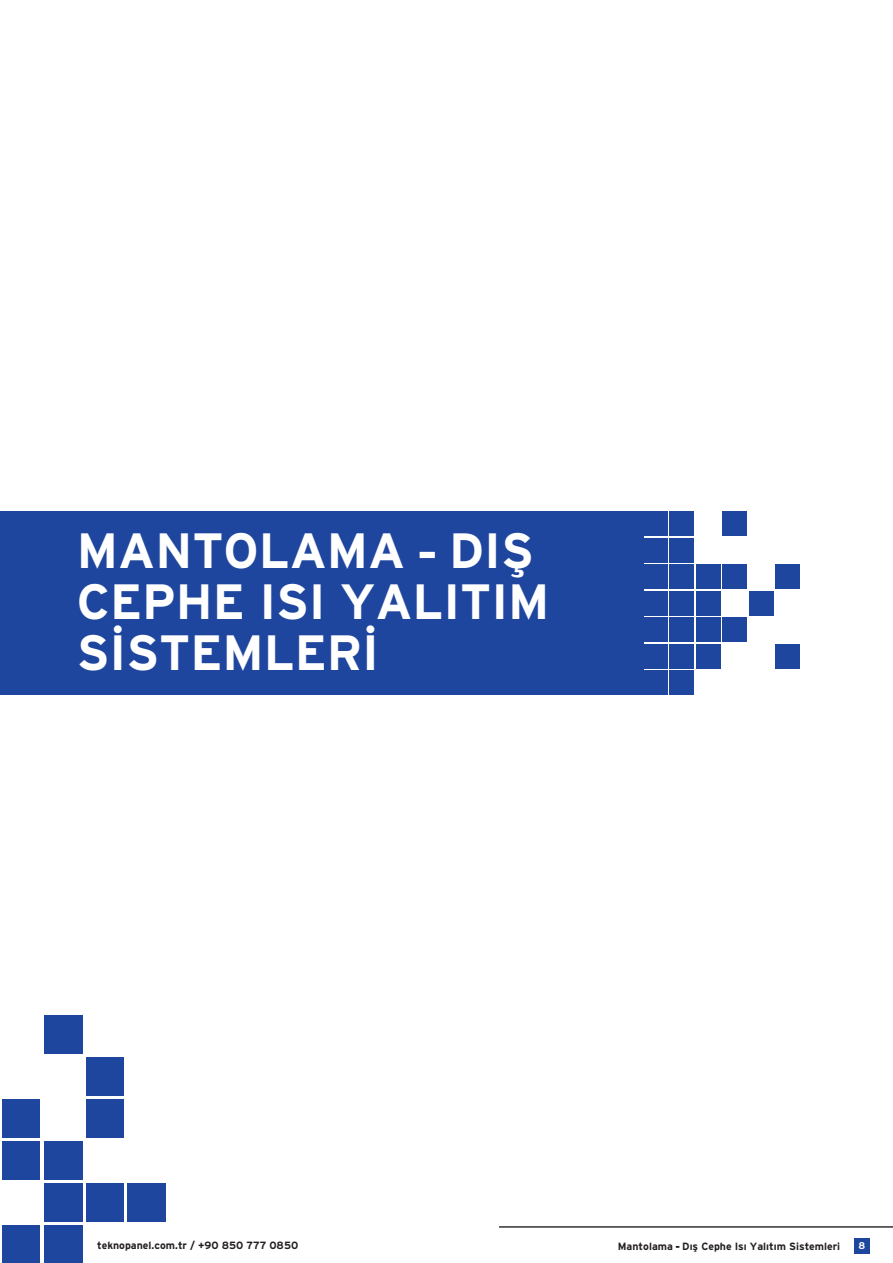
<style>
.page{position:relative;width:893px;height:1263px;background:#fff}
.page>*{position:absolute;margin:0;border:0;box-sizing:border-box;transform-origin:0 0}
.t1{font:49.5px/51px "Interstate Bold TR";color:#fff}
.t2{font:10.5px "Interstate Bold TR";color:#241f1f}
.t3{font:700 9.75px "Interstate";color:#fff}
.s1{font-family:"Myriad Pro"}
</style>
<div class="page">
<hr style="left:499px;top:1226px;width:394px;height:1px;background:#241f1f">
<div style="left:854px;top:1238px;width:15px;height:16px;background:#1f469f"></div>
<div style="left:0;top:512px;width:643px;height:183px;background:#1f469f"></div>
<div style="left:670px;top:644px;width:24px;height:24px;background:#1f469f"></div>
<div style="left:670px;top:618px;width:24px;height:24px;background:#1f469f"></div>
<div style="left:670px;top:591px;width:24px;height:24px;background:#1f469f"></div>
<div style="left:670px;top:565px;width:24px;height:24px;background:#1f469f"></div>
<div style="left:670px;top:538px;width:24px;height:24px;background:#1f469f"></div>
<div style="left:670px;top:512px;width:24px;height:24px;background:#1f469f"></div>
<div style="left:696px;top:644px;width:24px;height:24px;background:#1f469f"></div>
<div style="left:696px;top:618px;width:24px;height:24px;background:#1f469f"></div>
<div style="left:696px;top:591px;width:24px;height:24px;background:#1f469f"></div>
<div style="left:696px;top:565px;width:24px;height:24px;background:#1f469f"></div>
<div style="left:643px;top:644px;width:24px;height:24px;background:#1f469f"></div>
<div style="left:643px;top:618px;width:24px;height:24px;background:#1f469f"></div>
<div style="left:670px;top:671px;width:24px;height:24px;background:#1f469f"></div>
<div style="left:643px;top:671px;width:24px;height:24px;background:#1f469f"></div>
<div style="left:643px;top:591px;width:24px;height:24px;background:#1f469f"></div>
<div style="left:643px;top:565px;width:24px;height:24px;background:#1f469f"></div>
<div style="left:643px;top:538px;width:24px;height:24px;background:#1f469f"></div>
<div style="left:643px;top:512px;width:24px;height:24px;background:#1f469f"></div>
<div style="left:723px;top:618px;width:24px;height:24px;background:#1f469f"></div>
<div style="left:723px;top:565px;width:24px;height:24px;background:#1f469f"></div>
<div style="left:723px;top:512px;width:24px;height:24px;background:#1f469f"></div>
<div style="left:749px;top:591px;width:24px;height:24px;background:#1f469f"></div>
<div style="left:776px;top:644px;width:24px;height:24px;background:#1f469f"></div>
<div style="left:776px;top:565px;width:24px;height:24px;background:#1f469f"></div>
<div style="left:420px;top:552px;width:15px;height:6px;border:3px solid #fff"></div>
<div style="left:44px;top:1225px;width:38px;height:38px;background:#1f469f"></div>
<div style="left:2px;top:1225px;width:38px;height:38px;background:#1f469f"></div>
<div style="left:86px;top:1183px;width:38px;height:38px;background:#1f469f"></div>
<div style="left:44px;top:1183px;width:38px;height:38px;background:#1f469f"></div>
<div style="left:128px;top:1183px;width:38px;height:38px;background:#1f469f"></div>
<div style="left:44px;top:1141px;width:38px;height:38px;background:#1f469f"></div>
<div style="left:2px;top:1141px;width:38px;height:38px;background:#1f469f"></div>
<div style="left:86px;top:1099px;width:38px;height:38px;background:#1f469f"></div>
<div style="left:2px;top:1099px;width:38px;height:38px;background:#1f469f"></div>
<div style="left:86px;top:1057px;width:38px;height:38px;background:#1f469f"></div>
<div style="left:44px;top:1015px;width:38px;height:38px;background:#1f469f"></div>
<h1 class="t1" style="left:77px;top:525px;width:474px">MANTOLAMA <span class="s1">-</span> DIŞ<br>CEPHE ISI YALITIM<br>SİSTEMLERİ</h1>
<p class="t2" style="left:97px;top:1240px;width:203px">teknopanel.com.tr / +90 850 777 0850</p>
<p class="t2" style="left:618px;top:1240px;width:224px">Mantolama <span class="s1">-</span> Dış Cephe Isı Yalıtım Sistemleri</p>
<p class="t3" style="left:858px;top:1240px;width:8px">8</p>
</div>
